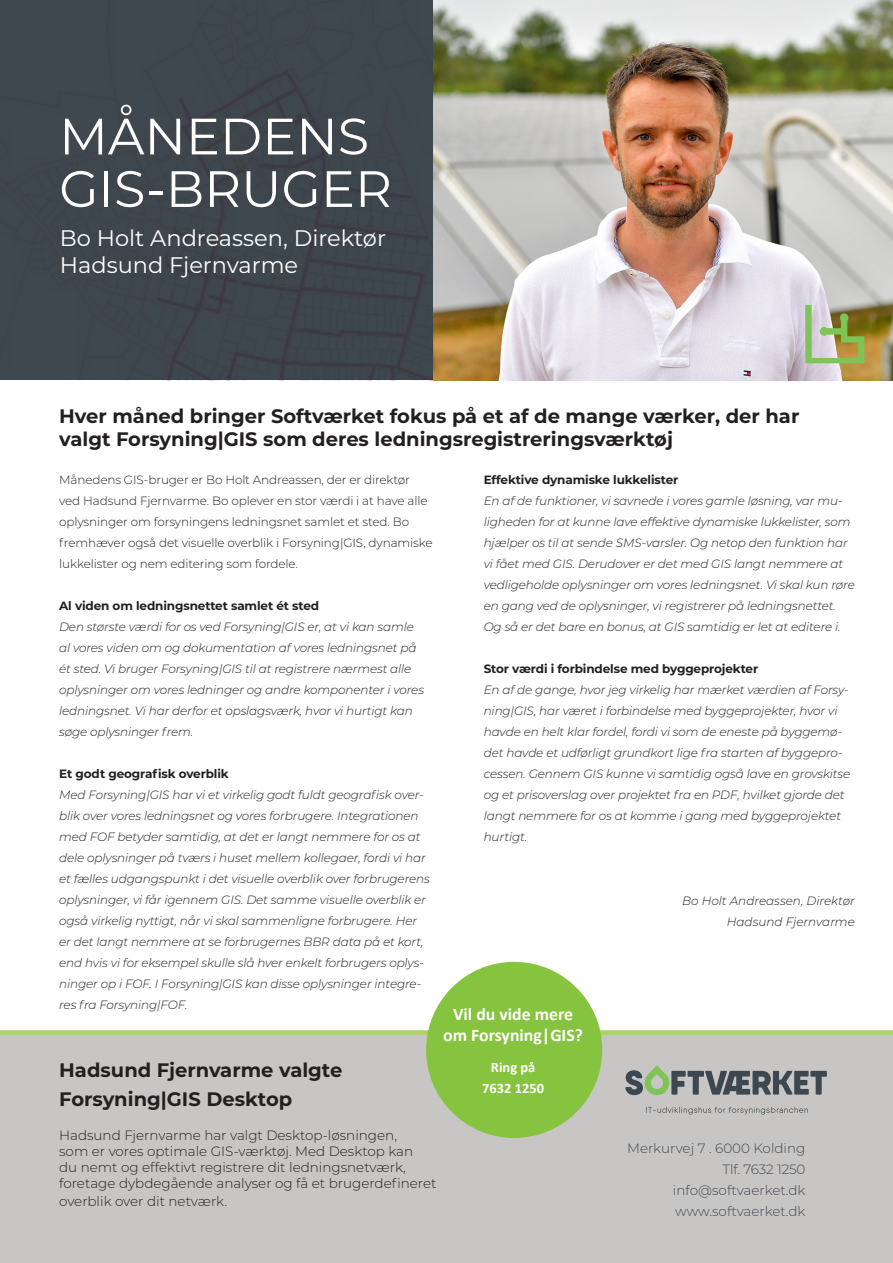
<style>
.page{position:relative;width:893px;height:1263px;background:#fff}
.page>*{position:absolute;margin:0;border:0;box-sizing:border-box;transform-origin:0 0}
.Hvid_rubrik{font:51px/52.5px "Montserrat";color:#fff}
.t1{font:22.5px "Montserrat";color:#fff}
.Mellemrubrik{font:700 19.5px/28.5px "Montserrat";color:#231f20}
.t2{font:700 17.7px "Calibri";color:#fff}
.t3{font:700 14.4px "Calibri";color:#fff}
.t4{font:300 13.5px "Montserrat";color:#231f20}
.t5{font:300 13.5px "Montserrat";color:#40484f}
.Underrubrik{font:italic 300 12px/21px "Montserrat";letter-spacing:-.01em;color:#231f20}
.Underrubrik-2{font:300 12px/21px "Montserrat";letter-spacing:-.01em;color:#231f20}
.Underrubrik-3{font:700 12px "Montserrat";letter-spacing:-.01em;color:#231f20}
</style>
<div class="page">
<div style="left:0;top:1035px;width:893px;height:228px;background:#c8c6c5"></div>
<div style="left:0;top:1030px;width:893px;height:5px;background:#abd361"></div>
<div style="left:426px;top:962px;width:176px;height:176px;background:#86c43f;border-radius:50%"></div>
<div style="left:0;top:0;width:434px;height:380px;background:#40484f"></div>
<img style="left:434px;top:0;width:459px;height:380px">
<svg style="left:805px;top:305px;width:59px;height:58px;background:#a2af77"></svg>
<svg style="left:625px;top:1065px;width:202px;height:31px"></svg>
<svg style="left:646px;top:1107px;width:162px;height:7px"></svg>
<p class="Hvid_rubrik" style="left:59px;top:108px;width:334px">MÅNEDENS<br>GIS-BRUGER</p>
<p class="t1" style="left:60px;top:223px;width:328px">Bo Holt Andreassen, Direktør</p>
<p class="t1" style="left:60px;top:250px;width:240px">Hadsund Fjernvarme</p>
<p class="Mellemrubrik" style="left:59px;top:403px;width:742px;line-height:23.4px">Hver måned bringer Softværket fokus på et af de mange værker, der har valgt Forsyning|GIS som deres ledningsregistreringsværktøj</p>
<p class="Underrubrik-2" style="left:59px;top:468px;width:375px">Månedens GIS-bruger er Bo Holt Andreassen, der er direktør ved Hadsund Fjernvarme. Bo oplever en stor værdi i at have alle oplysninger om forsyningens ledningsnet samlet et sted. Bo fremhæver også det visuelle overblik i Forsyning|GIS, dynamiske lukkelister og nem editering som fordele.</p>
<p class="Underrubrik-3" style="left:59px;top:597px;width:261px">Al viden om ledningsnettet samlet ét sted</p>
<p class="Underrubrik" style="left:59px;top:615px;width:366px">Den største værdi for os ved Forsyning|GIS er, at vi kan samle al vores viden om og dokumentation af vores ledningsnet på ét sted. Vi bruger Forsyning|GIS til at registrere nærmest alle oplysninger om vores ledninger og andre komponenter i vores ledningsnet. Vi har derfor et opslagsværk, hvor vi hurtigt kan søge oplysninger frem.</p>
<p class="Underrubrik-3" style="left:59px;top:765px;width:171px">Et godt geografisk overblik</p>
<p class="Underrubrik" style="left:59px;top:783px;width:372px">Med Forsyning|GIS har vi et virkelig godt fuldt geografisk over&shy;blik over vores ledningsnet og vores forbrugere. Integrationen med FOF betyder samtidig, at det er langt nemmere for os at dele oplysninger på tværs i huset mellem kollegaer, fordi vi har et fælles udgangspunkt i det visuelle overblik over forbrugerens oplysninger, vi får igennem GIS. Det samme visuelle overblik er også virkelig nyttigt, når vi skal sammenligne forbrugere. Her er det langt nemmere at se forbrugernes BBR data på et kort, end hvis vi for eksempel skulle slå hver enkelt forbrugers oplys&shy;ninger op i FOF. I Forsyning|GIS kan disse oplysninger integre&shy;res fra Forsyning|FOF.</p>
<p class="Underrubrik-3" style="left:484px;top:471px;width:196px">Effektive dynamiske lukkelister</p>
<p class="Underrubrik" style="left:484px;top:490px;width:373px">En af de funktioner, vi savnede i vores gamle løsning, var mu&shy;ligheden for at kunne lave effektive dynamiske lukkelister, som hjælper os til at sende SMS-varsler. Og netop den funktion har vi fået med GIS. Derudover er det med GIS langt nemmere at vedligeholde oplysninger om vores ledningsnet. Vi skal kun røre en gang ved de oplysninger, vi registrerer på ledningsnettet.<br>Og så er det bare en bonus, at GIS samtidig er let at editere i.</p>
<p class="Underrubrik-3" style="left:484px;top:660px;width:276px">Stor værdi i forbindelse med byggeprojekter</p>
<p class="Underrubrik" style="left:484px;top:679px;width:368px">En af de gange, hvor jeg virkelig har mærket værdien af Forsy&shy;ning|GIS, har været i forbindelse med byggeprojekter, hvor vi havde en helt klar fordel, fordi vi som de eneste på byggemø&shy;det havde et udførligt grundkort lige fra starten af byggepro&shy;cessen. Gennem GIS kunne vi samtidig også lave en grovskitse og et prisoverslag over projektet fra en PDF, hvilket gjorde det langt nemmere for os at komme i gang med byggeprojektet hurtigt.</p>
<p class="Underrubrik" style="left:682px;top:889px;width:174px">Bo Holt Andreassen, Direktør</p>
<p class="Underrubrik" style="left:727px;top:910px;width:130px">Hadsund Fjernvarme</p>
<p class="t2" style="left:453px;top:1001px;width:121px">Vil du vide mere</p>
<p class="t2" style="left:443px;top:1022px;width:141px">om Forsyning|GIS?</p>
<p class="t3" style="left:491px;top:1057px;width:46px">Ring på</p>
<p class="t3" style="left:482px;top:1078px;width:63px">7632 1250</p>
<p class="Mellemrubrik" style="left:59px;top:1055px;width:285px">Hadsund Fjernvarme valgte<br>Forsyning|GIS Desktop</p>
<p class="t4" style="left:59px;top:1126px;width:339px">Hadsund Fjernvarme har valgt Desktop-løsningen,</p>
<p class="t4" style="left:59px;top:1142px;width:356px">som er vores optimale GIS-værktøj. Med Desktop kan</p>
<p class="t4" style="left:59px;top:1158px;width:348px">du nemt og effektivt registrere dit ledningsnetværk,</p>
<p class="t4" style="left:59px;top:1174px;width:379px">foretage dybdegående analyser og få et brugerdefineret</p>
<p class="t4" style="left:59px;top:1192px;width:169px">overblik over dit netværk.</p>
<p class="t5" style="left:627px;top:1139px;width:180px">Merkurvej 7 . 6000 Kolding</p>
<p class="t5" style="left:723px;top:1160px;width:84px">Tlf. 7632 1250</p>
<p class="t5" style="left:673px;top:1181px;width:134px">info@softvaerket.dk</p>
<p class="t5" style="left:675px;top:1202px;width:132px">www.softvaerket.dk</p>
</div>
